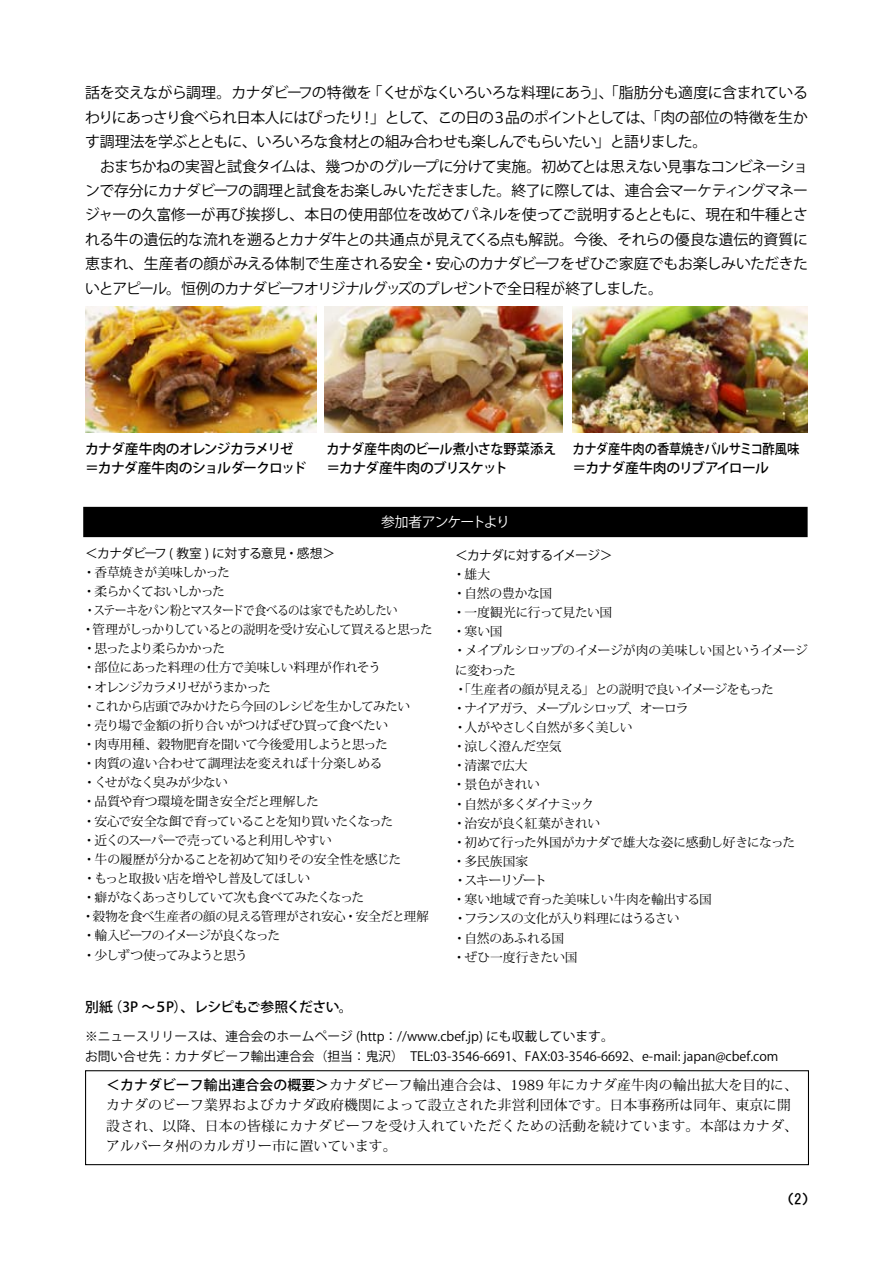
<style>
.page{position:relative;width:893px;height:1263px;background:#fff}
.page>*{position:absolute;margin:0;border:0;box-sizing:border-box;transform-origin:0 0}
.t1{font:14.85px/24.5px "Koz Go Std";letter-spacing:-.04em;color:#000}
.t2{font:13.8px/20.2px "Koz Min Pro";letter-spacing:.01em;color:#000}
.t3{font:500 13.8px/19.2px "Koz Go Std";letter-spacing:-.04em;color:#000}
.t4{font:500 13.8px/19.2px "Koz Go Std";letter-spacing:-.02em;color:#000;scale:.89 1}
.t5{font:500 13.8px/19.2px "Koz Go Std";letter-spacing:-.04em;color:#000;scale:.95 1}
.t6{font:13.8px "Koz Go Std";letter-spacing:-.055em;color:#fff}
.t7{font:13.8px "HGS Gothic E";color:#000}
.t8{font:12.75px/19.2px "Koz Min Pro";letter-spacing:-.04em;color:#000}
.t9{font:12.75px/19.2px "Koz Go Std";color:#000}
.t10{font:12.75px/19.2px "Koz Min Pro";letter-spacing:-.075em;color:#000;text-align:right}
.t11{font:12.75px/19.2px "Koz Min Pro";letter-spacing:-.02em;color:#000}
.t12{font:12.75px "Koz Min Pro";letter-spacing:-.04em;color:#000;scale:.9 1}
.t13{font:12.75px "Koz Min Pro";letter-spacing:-.065em;color:#000}
.t14{font:12.75px "Koz Go Std";letter-spacing:-.04em;color:#000}
.t15{font:12.75px "Koz Min Pro";letter-spacing:-.095em;color:#000}
.t16{font:12.75px "Koz Min Pro";letter-spacing:-.07em;color:#000}
.t17{font:12.75px "Koz Go Std";letter-spacing:-.045em;color:#000}
.s1{font-family:"Koz Go Std";font-weight:500}
</style>
<div class="page">
<div style="left:85px;top:1070px;width:724px;height:95px;border:1px solid #000"></div>
<img style="left:325px;top:306px;width:238px;height:127px">
<img style="left:573px;top:306px;width:235px;height:127px">
<img style="left:85px;top:306px;width:232px;height:127px">
<div style="left:84px;top:508px;width:723px;height:28px;background:#000"></div>
<div style="left:83px;top:507px;width:725px;height:30px;border:2px solid #000"></div>
<p class="t1" style="left:85px;top:81px;width:288px">話を交えながら調理。カナダビーフの特徴を</p>
<p class="t1" style="left:367px;top:81px;width:442px">「くせがなくいろいろな料理にあう」、「脂肪分も適度に含まれている</p>
<p class="t1" style="left:423px;top:106px;width:387px">、この日の３品のポイントとしては、「肉の部位の特徴を生か</p>
<p class="t1" style="left:85px;top:106px;width:724px">わりにあっさり食べられ日本人にはぴったり<br>す調理法を学ぶとともに、いろいろな食材との組み合わせも楽しんでもらいたい」と語りました。<br>　おまちかねの実習と試食タイムは、幾つかのグループに分けて実施。初めてとは思えない見事なコンビネーションで存分にカナダビーフの調理と試食をお楽しみいただきました。終了に際しては、連合会マーケティングマネージャーの久富修一が再び挨拶し、本日の使用部位を改めてパネルを使ってご説明するとともに、現在和牛種とされる牛の遺伝的な流れを遡るとカナダ牛との共通点が見えてくる点も解説。今後、それらの優良な遺伝的資質に恵まれ、生産者の顔がみえる体制で生産される安全・安心のカナダビーフをぜひご家庭でもお楽しみいただきたいとアピール。恒例のカナダビーフオリジナルグッズのプレゼントで全日程が終了しました。</p>
<p class="t1" style="left:360px;top:106px;width:67px">！」として</p>
<p class="t3" style="left:85px;top:440px;width:223px">カナダ産牛肉のオレンジカラメリゼ＝カナダ産牛肉のショルダークロッド</p>
<p class="t5" style="left:326px;top:440px;width:243px">カナダ産牛肉のビール煮小さな野菜添え＝カナダ産牛肉のブリスケット</p>
<p class="t4" style="left:573px;top:440px;width:256px">カナダ産牛肉の香草焼きバルサミコ酢風味＝カナダ産牛肉のリブアイロール</p>
<p class="t6" style="left:381px;top:514px;width:130px">参加者アンケートより</p>
<p class="t14" style="left:85px;top:545px;width:252px">＜カナダビーフ ( 教室 ) に対する意見・感想&lt;</p>
<p class="t8" style="left:83px;top:562px;width:149px">・香草焼きが美味しかった</p>
<p class="t10" style="left:83px;top:581px;width:144px">・柔らかくておいしかった</p>
<p class="t12" style="left:84px;top:601px;width:350px">・ステーキをパン粉とマスタードで食べるのは家でもためしたい</p>
<p class="t13" style="left:93px;top:620px;width:341px">管理がしっかりしているとの説明を受け安心して買えると思った</p>
<p class="t8" style="left:82px;top:619px;width:348px">・<br>・思ったより柔らかかった<br>・部位にあった料理の仕方で美味しい料理が作れそう<br>・オレンジカラメリゼがうまかった<br>・これから店頭でみかけたら今回のレシピを生かしてみたい<br>・売り場で金額の折り合いがつけばぜひ買って食べたい<br>・肉専用種、穀物肥育を聞いて今後愛用しようと思った<br>・肉質の違い合わせて調理法を変えれば十分楽しめる<br>・くせがなく臭みが少ない<br>・品質や育つ環境を聞き安全だと理解した<br>・安心で安全な餌で育っていることを知り買いたくなった<br>・近くのスーパーで売っていると利用しやすい<br>・牛の履歴が分かることを初めて知りその安全性を感じた<br>・もっと取扱い店を増やし普及してほしい<br>・癖がなくあっさりしていて次も食べてみたくなった<br>・穀物を食べ生産者の顔の見える管理がされ安心・安全だと理解・輸入ビーフのイメージが良くなった<br>・少しずつ使ってみようと思う</p>
<p class="t3" style="left:109px;top:997px;width:246px">（ P3 ～５P）、レシピもご参照ください。</p>
<p class="t3" style="left:85px;top:997px;width:29px">別紙</p>
<p class="t17" style="left:455px;top:547px;width:159px">＜カナダに対するイメージ&lt;</p>
<p class="t8" style="left:453px;top:564px;width:39px">・雄大</p>
<p class="t11" style="left:453px;top:583px;width:101px">・自然の豊かな国</p>
<p class="t11" style="left:453px;top:602px;width:161px">・一度観光に行って見たい国</p>
<p class="t8" style="left:453px;top:622px;width:51px">・寒い国</p>
<p class="t8" style="left:454px;top:641px;width:356px">・メイプルシロップのイメージが肉の美味しい国というイメージ</p>
<p class="t8" style="left:455px;top:660px;width:62px">に変わった</p>
<p class="t8" style="left:454px;top:679px;width:321px">・「生産者の顔が見える」との説明で良いイメージをもった</p>
<p class="t8" style="left:627px;top:698px;width:63px">、オーロラ</p>
<p class="t10" style="left:453px;top:698px;width:181px">・ナイアガラ、メープルシロップ人がやさしく自然が多く美しい</p>
<p class="t8" style="left:454px;top:717px;width:14px">・</p>
<p class="t8" style="left:453px;top:736px;width:110px">・涼しく澄んだ空気</p>
<p class="t8" style="left:453px;top:755px;width:76px">・清潔で広大</p>
<p class="t8" style="left:453px;top:775px;width:89px">・景色がきれい</p>
<p class="t15" style="left:453px;top:795px;width:142px">・自然が多くダイナミック</p>
<p class="t8" style="left:453px;top:813px;width:149px">・治安が良く紅葉がきれい</p>
<p class="t8" style="left:453px;top:832px;width:344px">・初めて行った外国がカナダで雄大な姿に感動し好きになった</p>
<p class="t8" style="left:453px;top:851px;width:77px">・多民族国家</p>
<p class="t15" style="left:465px;top:871px;width:84px">スキーリゾート</p>
<p class="t8" style="left:454px;top:870px;width:14px">・</p>
<p class="t8" style="left:453px;top:889px;width:261px">・寒い地域で育った美味しい牛肉を輸出する国</p>
<p class="t16" style="left:465px;top:910px;width:217px">フランスの文化が入り料理にはうるさい</p>
<p class="t11" style="left:453px;top:909px;width:126px">・<br>・自然のあふれる国・ぜひ一度行きたい国</p>
<p class="t9" style="left:85px;top:1028px;width:695px">※ニュースリリースは、連合会のホームページ (http：//www.cbefj p. ) にも収載しています。<br>お問い合せ先：カナダビーフ輸出連合会（担当：鬼沢）　TEL:03-3546-6691、FAX:03-3546-6692、 -e mail: japan@cbef.com</p>
<p class="t2" style="left:106px;top:1074px;width:693px"><span class="s1">＜カナダビーフ輸出連合会の概要＞</span>カナダビーフ輸出連合会は、1989 年にカナダ産牛肉の輸出拡大を目的に、カナダのビーフ業界およびカナダ政府機関によって設立された非営利団体です。日本事務所は同年、東京に開設され、以降、日本の皆様にカナダビーフを受け入れていただくための活動を続けています。本部はカナダ、アルバータ州のカルガリー市に置いています。</p>
<p class="t7" style="left:780px;top:1192px;width:37px">) (2</p>
</div>
